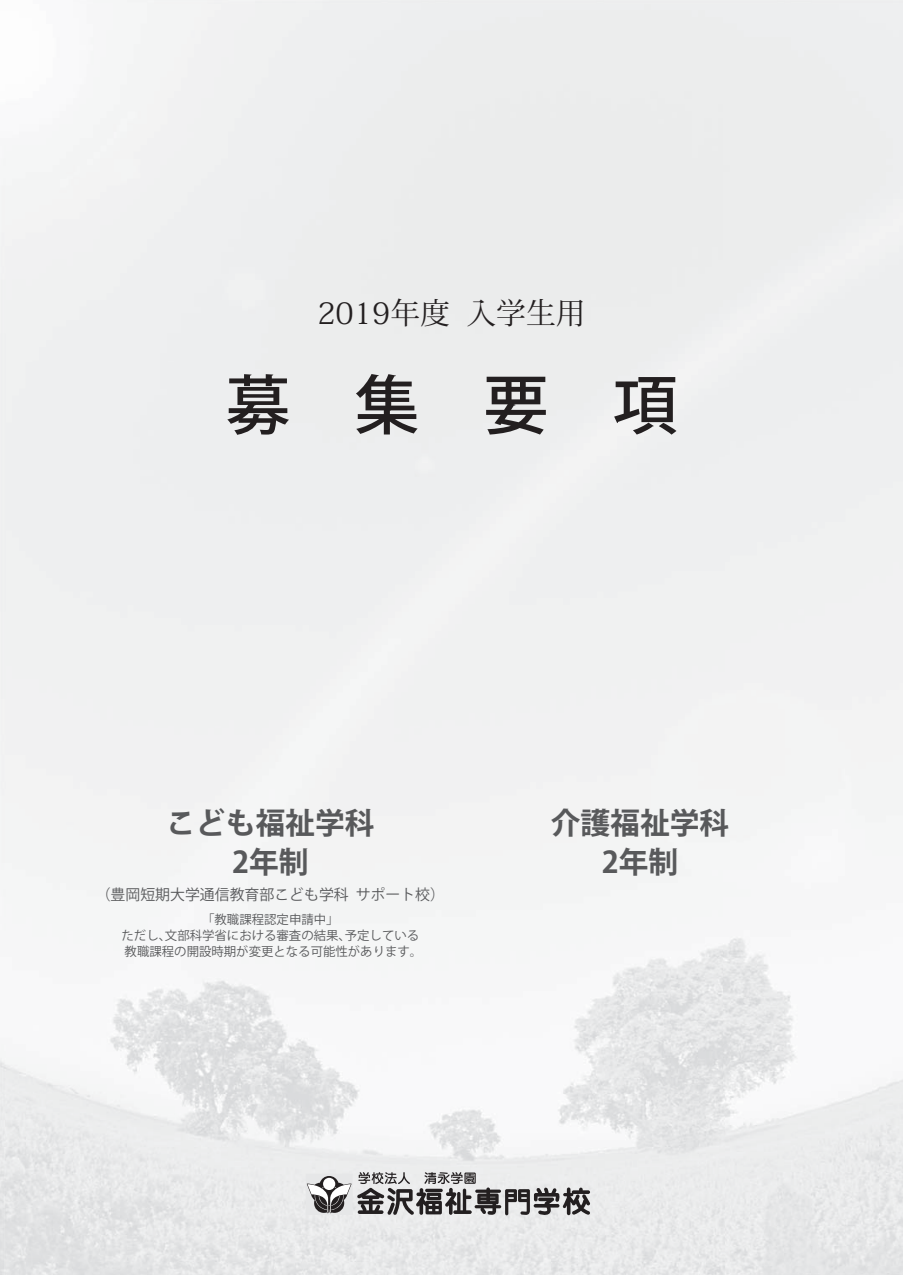
<style>
.page{position:relative;width:903px;height:1275px;background:#fff}
.page>*{position:absolute;margin:0;border:0;box-sizing:border-box;transform-origin:0 0}
.t1{font:64.58px "Koz Go Pro Medium 90 pv RKSJ H";color:#231f20}
.t2{font:29.75px/39.7px "Koz Go Pro Bold 90 pv RKSJ H";color:#58595b;text-align:center}
.t3{font:29.75px "Koz Min Pro Regular 90 pv RKSJ H";color:#231f20}
.t4{font:14.88px "Koz Go Pro Regular 90 pv RKSJ H";color:#58595b}
.t5{font:12.42px/16.1px "Koz Go Pro Regular 90 pv RKSJ H";color:#58595b;text-align:center}
</style>
<div class="page">
<div style="left:306px;top:1174px;width:47px;height:41px;background:#e6e7e8"></div>
<svg style="left:307px;top:1176px;width:44px;height:37px"></svg>
<svg style="left:357px;top:1172px;width:233px;height:44px;background:#a1a0a1"></svg>
<h2 class="t3" style="left:317px;top:301px;width:270px">2019年度 入学生用</h2>
<h1 class="t1" style="left:226px;top:380px;width:453px">募　集　要　項</h1>
<h2 class="t2" style="left:166px;top:807px;width:210px">こども福祉学科<br>2年制</h2>
<p class="t4" style="left:96px;top:889px;width:351px">（豊岡短期大学通信教育部こども学科 サポート校）</p>
<p class="t5" style="left:122px;top:913px;width:302px">「教職課程認定申請中」<br>ただし、文部科学省における審査の結果、予定している教職課程の開設時期が変更となる可能性があります。</p>
<h2 class="t2" style="left:551px;top:807px;width:180px">介護福祉学科<br>2年制</h2>
</div>
